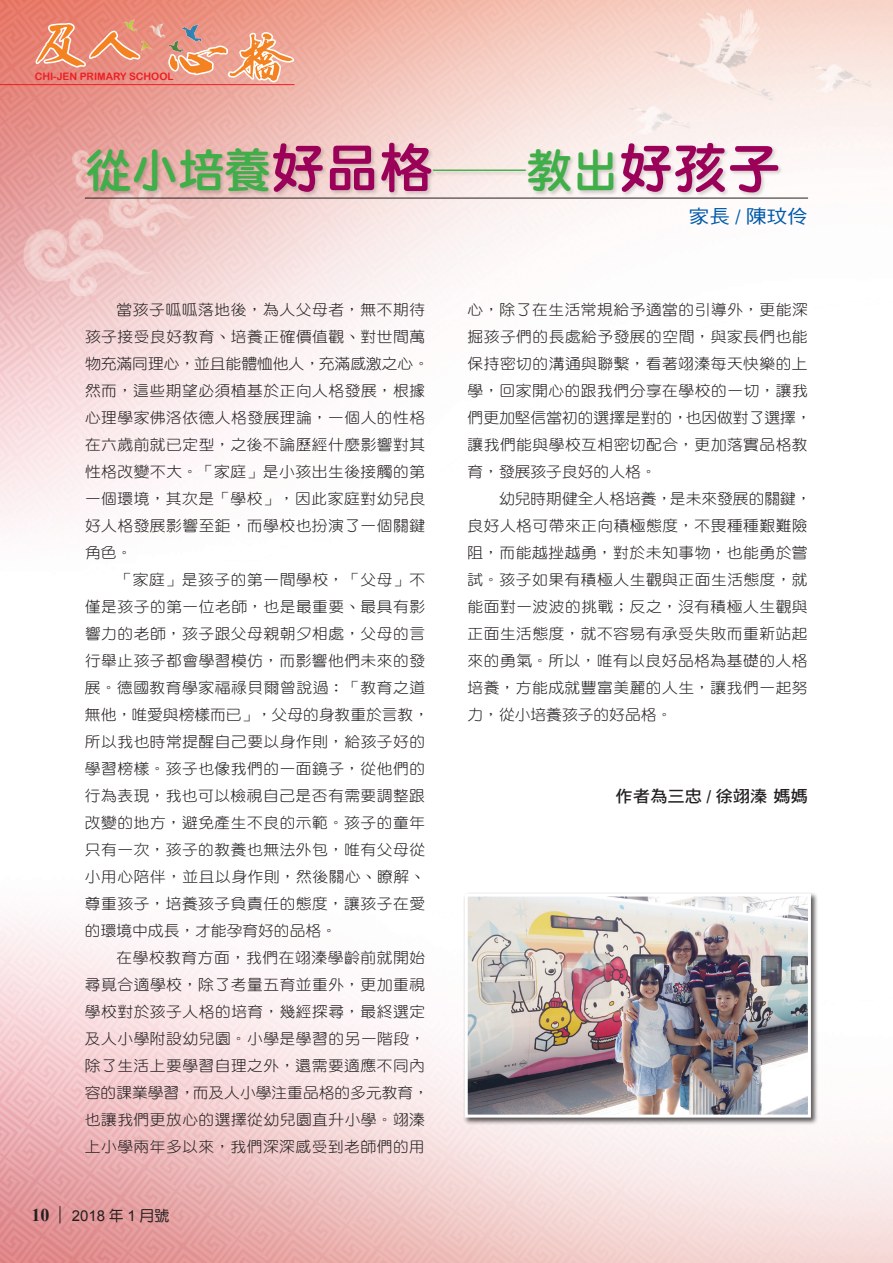
<style>
.page{position:relative;width:893px;height:1263px;background:#fff}
.page>*{position:absolute;margin:0;border:0;box-sizing:border-box;transform-origin:0 0}
.t1{font:46.5px "DF Yuan Std W8";color:#40ae49}
.t2{font:18.75px "DF Hei Std W5";color:#015aaa;scale:1.1 1}
.t3{font:16.5px "DF Hei Std W7";color:#231f20;scale:1.05 1}
.t4{font:15px/27px "DF Yuan Std W3";letter-spacing:.035em;color:#231f20;scale:1.05 1}
.t5{font:15px "Arial";color:#231f20}
.t6{font:10.2px "Arial Rounded MT Bold";color:#ee1d23}
.s1{font-size:54px;color:#9c0159}
.s2{font-family:"DF Biao Kai Shu Std W5"}
.s3{font-family:"Times New Roman";font-weight:700;font-size:18px}
.s4{font-family:"DF Yuan Std W5"}
</style>
<div class="page">
<img style="left:0;top:0;width:893px;height:1263px">
<hr style="left:85px;top:198px;width:723px;height:1px;background:#231f20">
<div style="left:86px;top:142px;width:698px;height:56px;background:#231f20;opacity:.2"></div>
<div style="left:463px;top:892px;width:355px;height:233px;background:#231f20;opacity:.75"></div>
<img style="left:463px;top:892px;width:349px;height:227px">
<svg style="left:60px;top:1206px;width:1px;height:17px"></svg>
<img style="left:121px;top:18px;width:17px;height:4px">
<img style="left:153px;top:23px;width:14px;height:16px">
<svg style="left:34px;top:22px;width:119px;height:48px;background:#ec9579"></svg>
<svg style="left:167px;top:0;width:130px;height:111px;background:#eca28e"></svg>
<hr style="left:0;top:84px;width:294px;height:1px;background:#ee1d23">
<p class="t6" style="left:35px;top:70px;width:140px">CHI-JEN PRIMARY SCHOOL</p>
<h1 class="t1" style="left:85px;top:146px;width:697px">從小培養<span class="s1">好品格</span>──教出<span class="s1">好孩子</span></h1>
<p class="t4" style="left:85px;top:296px;width:329px;text-indent:32px">當孩子呱呱落地後<span class="s2">，</span>為人父母者<span class="s2">，</span>無不期待孩子接受良好教育<span class="s2">、</span>培養正確價值觀<span class="s2">、</span>對世間萬物充滿同理心<span class="s2">，</span>並且能體恤他人<span class="s2">，</span>充滿感激之心<span class="s2">。</span>然而<span class="s2">，</span>這些期望必須植基於正向人格發展<span class="s2">，</span>根據心理學家佛洛依德人格發展理論<span class="s2">，</span>一個人的性格在六歲前就已定型<span class="s2">，</span>之後不論歷經什麼影響對其性格改變不大<span class="s2">。「</span>家庭<span class="s2">」</span>是小孩出生後接觸的第一個環境<span class="s2">，</span>其次是<span class="s2">「</span>學校<span class="s2">」，</span>因此家庭對幼兒良好人格發展影響至鉅<span class="s2">，</span>而學校也扮演了一個關鍵角色<span class="s2">。</span></p>
<p class="t4" style="left:85px;top:566px;width:329px;text-indent:32px"><span class="s2">「</span>家庭<span class="s2">」</span>是孩子的第一間學校<span class="s2">，「</span>父母<span class="s2">」</span>不僅是孩子的第一位老師<span class="s2">，</span>也是最重要<span class="s2">、</span>最具有影響力的老師<span class="s2">，</span>孩子跟父母親朝夕相處<span class="s2">，</span>父母的言行舉止孩子都會學習模仿<span class="s2">，</span>而影響他們未來的發展<span class="s2">。</span>德國教育學家福祿貝爾曾說過<span class="s2">：「</span>教育之道無他<span class="s2">，</span>唯愛與榜樣而已<span class="s2">」，</span>父母的身教重於言教<span class="s2">，</span>所以我也時常提醒自己要以身作則<span class="s2">，</span>給孩子好的學習榜樣<span class="s2">。</span>孩子也像我們的一面鏡子<span class="s2">，</span>從他們的行為表現<span class="s2">，</span>我也可以檢視自己是否有需要調整跟改變的地方<span class="s2">，</span>避免產生不良的示範<span class="s2">。</span>孩子的童年只有一次<span class="s2">，</span>孩子的教養也無法外包<span class="s2">，</span>唯有父母從小用心陪伴<span class="s2">，</span>並且以身作則<span class="s2">，</span>然後關心<span class="s2">、</span>瞭解<span class="s2">、</span>尊重孩子<span class="s2">，</span>培養孩子負責任的態度<span class="s2">，</span>讓孩子在愛的環境中成長<span class="s2">，</span>才能孕育好的品格<span class="s2">。</span></p>
<p class="t4" style="left:85px;top:944px;width:329px;text-indent:32px">在學校教育方面<span class="s2">，</span>我們在翊溱學齡前就開始尋覓合適學校<span class="s2">，</span>除了考量五育並重外<span class="s2">，</span>更加重視學校對於孩子人格的培育<span class="s2">，</span>幾經探尋<span class="s2">，</span>最終選定及人小學附設幼兒園<span class="s2">。</span>小學是學習的另一階段<span class="s2">，</span>除了生活上要學習自理之外<span class="s2">，</span>還需要適應不同內容的課業學習<span class="s2">，</span>而及人小學注重品格的多元教育<span class="s2">，</span>也讓我們更放心的選擇從幼兒園直升小學<span class="s2">。</span>翊溱上小學兩年多以來<span class="s2">，</span>我們深深感受到老師們的用</p>
<p class="t5" style="left:31px;top:1206px;width:140px"><span class="s3">10</span> 2018 <span class="s4">年</span> 1 <span class="s4">月號</span></p>
<p class="t2" style="left:689px;top:207px;width:110px">家長 / 陳玟伶</p>
<p class="t4" style="left:468px;top:296px;width:329px">心<span class="s2">，</span>除了在生活常規給予適當的引導外<span class="s2">，</span>更能深掘孩子們的長處給予發展的空間<span class="s2">，</span>與家長們也能保持密切的溝通與聯繫<span class="s2">，</span>看著翊溱每天快樂的上學<span class="s2">，</span>回家開心的跟我們分享在學校的一切<span class="s2">，</span>讓我們更加堅信當初的選擇是對的<span class="s2">，</span>也因做對了選擇<span class="s2">，</span>讓我們能與學校互相密切配合<span class="s2">，</span>更加落實品格教育<span class="s2">，</span>發展孩子良好的人格<span class="s2">。</span></p>
<p class="t4" style="left:467px;top:485px;width:329px;text-indent:32px">幼兒時期健全人格培養<span class="s2">，</span>是未來發展的關鍵<span class="s2">，</span>良好人格可帶來正向積極態度<span class="s2">，</span>不畏種種艱難險阻<span class="s2">，</span>而能越挫越勇<span class="s2">，</span>對於未知事物<span class="s2">，</span>也能勇於嘗試<span class="s2">。</span>孩子如果有積極人生觀與正面生活態度<span class="s2">，</span>就能面對一波波的挑戰<span class="s2">；</span>反之<span class="s2">，</span>沒有積極人生觀與正面生活態度<span class="s2">，</span>就不容易有承受失敗而重新站起來的勇氣<span class="s2">。</span>所以<span class="s2">，</span>唯有以良好品格為基礎的人格培養<span class="s2">，</span>方能成就豐富美麗的人生<span class="s2">，</span>讓我們一起努力<span class="s2">，</span>從小培養孩子的好品格<span class="s2">。</span></p>
<p class="t3" style="left:615px;top:787px;width:185px">作者為三忠 / 徐翊溱 媽媽</p>
</div>
